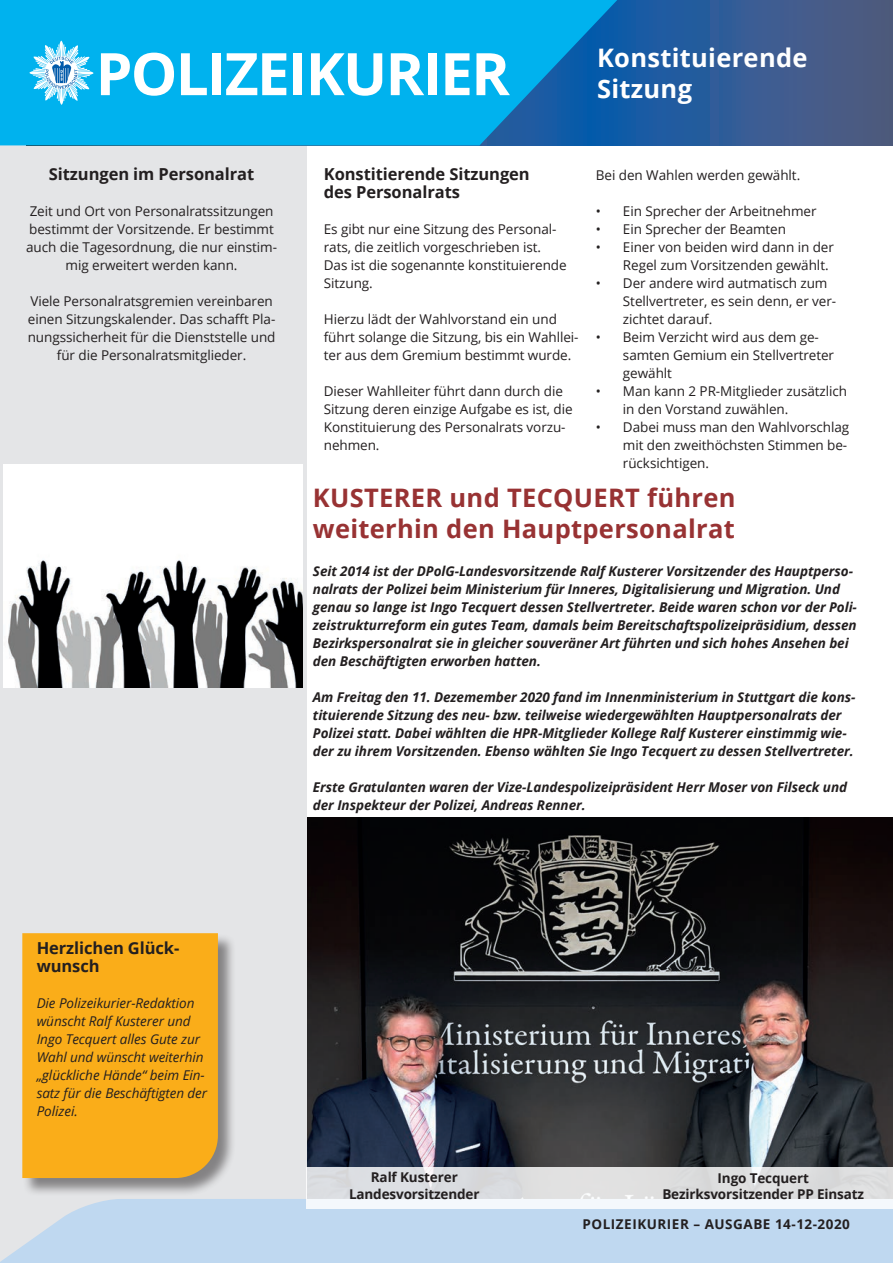
<style>
.page{position:relative;width:893px;height:1263px;background:#fff}
.page>*{position:absolute;margin:0;border:0;box-sizing:border-box;transform-origin:0 0}
.t1{font:700 58.65px "Open Sans";letter-spacing:-.03em;color:#fff}
.t2{font:700 25.5px/31.5px "Open Sans";letter-spacing:.01em;color:#983233}
.t3{font:700 25.5px "Open Sans";letter-spacing:.01em;color:#fff}
.t4{font:700 16.5px/18px "Open Sans";letter-spacing:-.005em;color:#231f20}
.t5{font:13.5px/18px "Open Sans";letter-spacing:-.005em;color:#231f20}
.t6{font:italic 700 13.5px/18px "Open Sans";letter-spacing:-.005em;color:#231f20}
.t7{font:italic 13.5px/18px "Open Sans";letter-spacing:-.005em;color:#231f20}
.t8{font:700 13.5px/16.5px "Open Sans";letter-spacing:-.01em;color:#231f20;text-align:center}
.t9{font:700 13.5px "Open Sans";letter-spacing:.04em;color:#231f20}
</style>
<div class="page">
<img style="left:306px;top:817px;width:587px;height:351px">
<div style="left:0;top:0;width:306px;height:1263px;background:#e4e5e7"></div>
<div style="left:0;top:1199px;width:893px;height:64px;background:#bfd8f0"></div>
<svg style="left:617px;top:0;width:276px;height:145px"></svg>
<svg style="left:0;top:0;width:617px;height:145px;fill:#00b2ee"></svg>
<svg style="left:29px;top:41px;width:65px;height:64px"></svg>
<img style="left:4px;top:464px;width:299px;height:223px">
<div style="left:22px;top:933px;width:214px;height:263px;background:#231f20;opacity:.5"></div>
<div style="left:22px;top:933px;width:196px;height:245px;background:#faad19"></div>
<svg style="left:306px;top:1168px;width:587px;height:41px;fill:#dfdfe1"></svg>
<h1 class="t1" style="left:96px;top:32px;width:416px">POLIZEIKURIER</h1>
<h2 class="t3" style="left:597px;top:39px;width:212px">Konstituierende</h2>
<h2 class="t3" style="left:597px;top:71px;width:97px">Sitzung</h2>
<p class="t4" style="left:49px;top:165px;width:207px">Sitzungen im Personalrat</p>
<p class="t5" style="left:26px;top:202px;width:252px;text-align:center">Zeit und Ort von Personalratssitzungen bestimmt der Vorsitzende. Er bestimmt auch die Tagesordnung, die nur einstim&shy;mig erweitert werden kann.</p>
<p class="t5" style="left:28px;top:292px;width:249px;text-align:center">Viele Personalratsgremien vereinbaren einen Sitzungskalender. Das schafft Pla&shy;nungssicherheit für die Dienststelle und für die Personalratsmitglieder.</p>
<p class="t4" style="left:324px;top:165px;width:207px">Konstitierende Sitzungen des Personalrats</p>
<p class="t5" style="left:324px;top:220px;width:244px">Es gibt nur eine Sitzung des Personal&shy;rats, die zeitlich vorgeschrieben ist.<br>Das ist die sogenannte konstituierende<br>Sitzung.</p>
<p class="t5" style="left:324px;top:310px;width:256px">Hierzu lädt der Wahlvorstand ein und führt solange die Sitzung, bis ein Wahllei&shy;ter aus dem Gremium bestimmt wurde.</p>
<p class="t5" style="left:324px;top:382px;width:250px">Dieser Wahlleiter führt dann durch die<br>Sitzung deren einzige Aufgabe es ist, die<br>Konstituierung des Personalrats vorzu&shy;nehmen.</p>
<p class="t5" style="left:596px;top:166px;width:206px">Bei den Wahlen werden gewählt.</p>
<p class="t5" style="left:596px;top:202px;width:222px">• Ein Sprecher der Arbeitnehmer</p>
<p class="t5" style="left:596px;top:220px;width:192px">• Ein Sprecher der Beamten</p>
<p class="t5" style="left:623px;top:238px;width:212px;text-indent:-27px">• Einer von beiden wird dann in der<br>Regel zum Vorsitzenden gewählt.</p>
<p class="t5" style="left:623px;top:274px;width:215px;text-indent:-27px">• Der andere wird autmatisch zum<br>Stellvertreter, es sein denn, er ver&shy;zichtet darauf.</p>
<p class="t5" style="left:623px;top:328px;width:213px;text-indent:-27px">• Beim Verzicht wird aus dem ge&shy;samten Gemium ein Stellvertreter gewählt</p>
<p class="t5" style="left:623px;top:382px;width:226px;text-indent:-27px">• Man kann 2 PR-Mitglieder zusätzlich in den Vorstand zuwählen.</p>
<p class="t5" style="left:623px;top:418px;width:228px;text-indent:-27px">• Dabei muss man den Wahlvorschlag mit den zweithöchsten Stimmen be&shy;rücksichtigen.</p>
<p class="t4" style="left:37px;top:939px;width:144px">Herzlichen Glück&shy;wunsch</p>
<p class="t7" style="left:37px;top:994px;width:172px">Die Polizeikurier-Redaktion wünscht Ralf Kusterer und<br>Ingo Tecquert alles Gute zur<br>Wahl und wünscht weiterhin „glückliche Hände“ beim Ein&shy;satz für die Beschäftigten der<br>Polizei.</p>
<h2 class="t2" style="left:313px;top:481px;width:424px">KUSTERER und TECQUERT führen weiterhin den Hauptpersonalrat</h2>
<p class="t6" style="left:313px;top:562px;width:546px">Seit 2014 ist der DPolG-Landesvorsitzende Ralf Kusterer Vorsitzender des Hauptperso&shy;nalrats der Polizei beim Ministerium für Inneres, Digitalisierung und Migration. Und genau so lange ist Ingo Tecquert dessen Stellvertreter. Beide waren schon vor der Poli&shy;zeistrukturreform ein gutes Team, damals beim Bereitschaftspolizeipräsidium, dessen Bezirkspersonalrat sie in gleicher souveräner Art führten und sich hohes Ansehen bei den Beschäftigten erworben hatten.</p>
<p class="t6" style="left:313px;top:688px;width:544px">Am Freitag den 11. Dezemember 2020 fand im Innenministerium in Stuttgart die kons&shy;tituierende Sitzung des neu- bzw. teilweise wiedergewählten Hauptpersonalrats der Polizei statt. Dabei wählten die HPR-Mitglieder Kollege Ralf Kusterer einstimmig wie&shy;der zu ihrem Vorsitzenden. Ebenso wählten Sie Ingo Tecquert zu dessen Stellvertreter.</p>
<p class="t6" style="left:313px;top:778px;width:536px">Erste Gratulanten waren der Vize-Landespolizeipräsident Herr Moser von Filseck und der Inspekteur der Polizei, Andreas Renner.</p>
<p class="t8" style="left:349px;top:1169px;width:132px">Ralf Kusterer<br>Landesvorsitzender</p>
<p class="t8" style="left:662px;top:1169px;width:203px">Ingo Tecquert<br>Bezirksvorsitzender PP Einsatz</p>
<p class="t9" style="left:583px;top:1214px;width:269px">POLIZEIKURIER – AUSGABE 14-12-2020</p>
</div>
